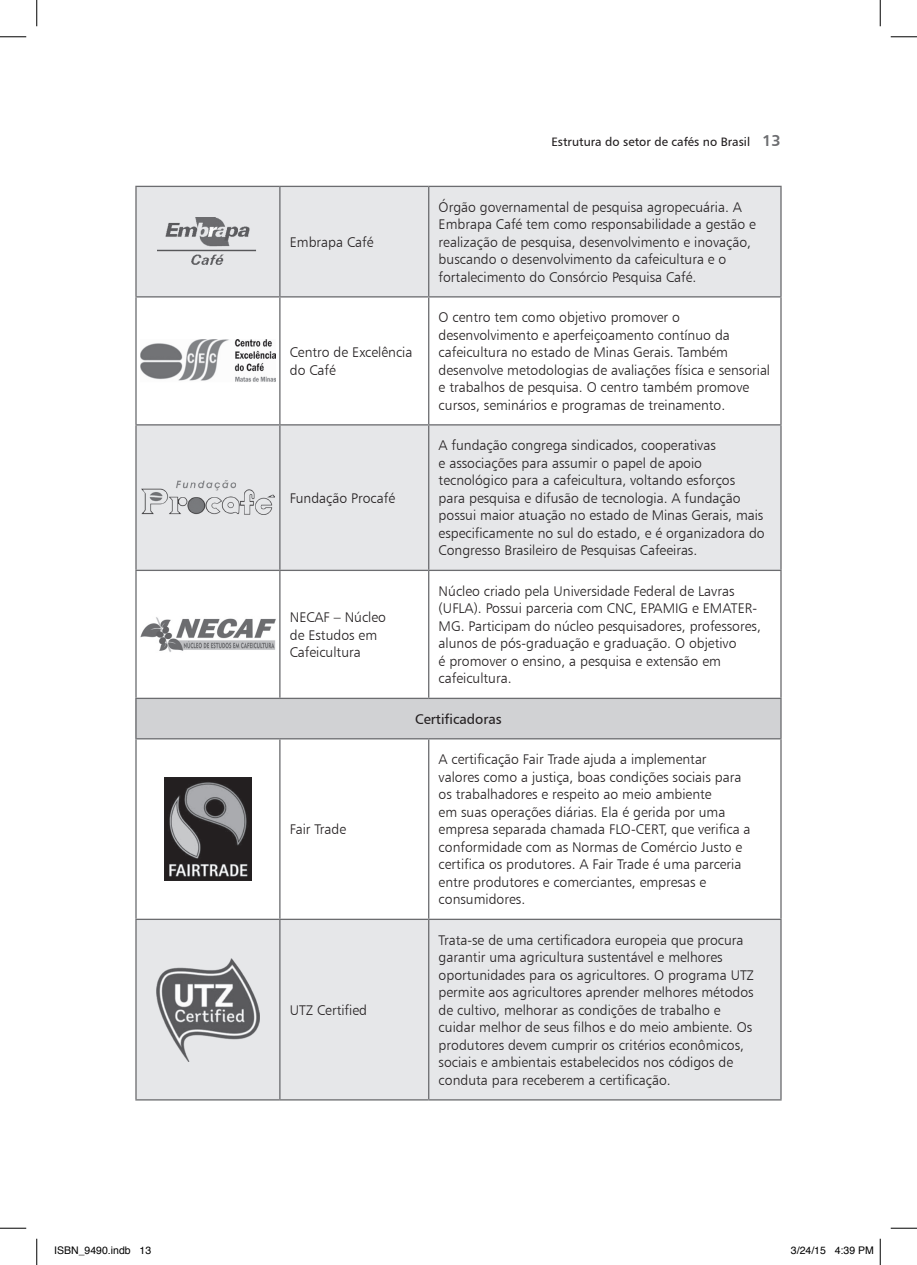
<style>
.page{position:relative;width:917px;height:1265px;background:#fff}
.page>*{position:absolute;margin:0;border:0;box-sizing:border-box;transform-origin:0 0}
.t1{font:14px/17.5px "Humanist 777 BT Light B";color:#231f20}
.t2{font:14px "Humanist 777 BT Roman B";color:#231f20}
.t3{font:12.25px "Humanist 777 BT Roman B";color:#231f20}
.t4{font:10.5px "Helvetica";color:#000}
.s1{font-family:"Humanist 777 BT Bold B";font-size:15.75px;color:#6c6d70}
</style>
<div class="page">
<div style="left:137px;top:187px;width:643px;height:911px;background:#e6e7e9"></div>
<svg style="left:137px;top:297px;width:643px;height:621px"></svg>
<div style="left:136px;top:698px;width:645px;height:40px;background:#d1d2d4"></div>
<hr style="left:135px;top:186px;width:145px;height:1px;background:#6c6d70">
<hr style="left:135px;top:187px;width:2px;height:109px;background:#6c6d70">
<hr style="left:280px;top:186px;width:149px;height:1px;background:#6c6d70">
<hr style="left:279px;top:187px;width:1px;height:109px;background:#6c6d70">
<hr style="left:429px;top:186px;width:353px;height:1px;background:#6c6d70">
<hr style="left:428px;top:187px;width:1px;height:109px;background:#6c6d70">
<hr style="left:780px;top:187px;width:2px;height:109px;background:#6c6d70">
<hr style="left:135px;top:296px;width:145px;height:1px;background:#6c6d70">
<hr style="left:135px;top:297px;width:2px;height:127px;background:#6c6d70">
<hr style="left:280px;top:296px;width:149px;height:1px;background:#6c6d70">
<hr style="left:279px;top:297px;width:1px;height:127px;background:#6c6d70">
<hr style="left:429px;top:296px;width:353px;height:1px;background:#6c6d70">
<hr style="left:428px;top:297px;width:1px;height:127px;background:#6c6d70">
<hr style="left:780px;top:297px;width:2px;height:127px;background:#6c6d70">
<hr style="left:135px;top:424px;width:145px;height:1px;background:#6c6d70">
<hr style="left:135px;top:425px;width:2px;height:144px;background:#6c6d70">
<hr style="left:280px;top:424px;width:149px;height:1px;background:#6c6d70">
<hr style="left:279px;top:425px;width:1px;height:144px;background:#6c6d70">
<hr style="left:429px;top:424px;width:353px;height:1px;background:#6c6d70">
<hr style="left:428px;top:425px;width:1px;height:144px;background:#6c6d70">
<hr style="left:780px;top:425px;width:2px;height:144px;background:#6c6d70">
<hr style="left:135px;top:569px;width:145px;height:2px;background:#6c6d70">
<hr style="left:135px;top:571px;width:2px;height:126px;background:#6c6d70">
<hr style="left:280px;top:569px;width:149px;height:2px;background:#6c6d70">
<hr style="left:279px;top:571px;width:1px;height:126px;background:#6c6d70">
<hr style="left:429px;top:569px;width:353px;height:2px;background:#6c6d70">
<hr style="left:428px;top:571px;width:1px;height:126px;background:#6c6d70">
<hr style="left:780px;top:571px;width:2px;height:126px;background:#6c6d70">
<hr style="left:135px;top:697px;width:145px;height:2px;background:#6c6d70">
<hr style="left:135px;top:699px;width:2px;height:39px;background:#6c6d70">
<hr style="left:280px;top:697px;width:149px;height:2px;background:#6c6d70">
<hr style="left:429px;top:697px;width:353px;height:2px;background:#6c6d70">
<hr style="left:780px;top:699px;width:2px;height:39px;background:#6c6d70">
<hr style="left:135px;top:738px;width:145px;height:1px;background:#6c6d70">
<hr style="left:135px;top:739px;width:2px;height:179px;background:#6c6d70">
<hr style="left:280px;top:738px;width:149px;height:1px;background:#6c6d70">
<hr style="left:279px;top:739px;width:1px;height:179px;background:#6c6d70">
<hr style="left:429px;top:738px;width:353px;height:1px;background:#6c6d70">
<hr style="left:428px;top:739px;width:1px;height:179px;background:#6c6d70">
<hr style="left:780px;top:739px;width:2px;height:179px;background:#6c6d70">
<hr style="left:135px;top:918px;width:145px;height:1px;background:#6c6d70">
<hr style="left:135px;top:919px;width:2px;height:179px;background:#6c6d70">
<hr style="left:280px;top:918px;width:149px;height:1px;background:#6c6d70">
<hr style="left:279px;top:919px;width:1px;height:179px;background:#6c6d70">
<hr style="left:429px;top:918px;width:353px;height:1px;background:#6c6d70">
<hr style="left:428px;top:919px;width:1px;height:179px;background:#6c6d70">
<hr style="left:780px;top:919px;width:2px;height:179px;background:#6c6d70">
<hr style="left:135px;top:1098px;width:145px;height:2px;background:#6c6d70">
<hr style="left:280px;top:1098px;width:149px;height:2px;background:#6c6d70">
<hr style="left:429px;top:1098px;width:353px;height:2px;background:#6c6d70">
<img style="left:158px;top:217px;width:100px;height:49px">
<img style="left:140px;top:339px;width:136px;height:43px">
<img style="left:142px;top:480px;width:132px;height:34px">
<img style="left:140px;top:616px;width:136px;height:36px">
<img style="left:164px;top:777px;width:88px;height:103px">
<img style="left:157px;top:957px;width:102px;height:103px">
<svg style="left:0;top:36px;width:26px;height:1px"></svg>
<svg style="left:891px;top:36px;width:26px;height:1px"></svg>
<svg style="left:0;top:1227px;width:26px;height:1px"></svg>
<svg style="left:891px;top:1227px;width:26px;height:1px"></svg>
<svg style="left:36px;top:0;width:1px;height:26px"></svg>
<svg style="left:36px;top:1238px;width:1px;height:26px"></svg>
<svg style="left:880px;top:0;width:1px;height:26px"></svg>
<svg style="left:880px;top:1238px;width:1px;height:26px"></svg>
<p class="t1" style="left:290px;top:233px;width:85px">Embrapa Café</p>
<p class="t1" style="left:290px;top:343px;width:124px">Centro de Excelência do Café</p>
<p class="t1" style="left:290px;top:489px;width:107px">Fundação Procafé</p>
<p class="t3" style="left:551px;top:134px;width:231px">Estrutura do setor de cafés no Brasil <span class="s1">13</span></p>
<p class="t1" style="left:439px;top:198px;width:319px">Órgão governamental de pesquisa agropecuária. A Embrapa Café tem como responsabilidade a gestão e realização de pesquisa, desenvolvimento e inovação, buscando o desenvolvimento da cafeicultura e o fortalecimento do Consórcio Pesquisa Café.</p>
<p class="t1" style="left:439px;top:308px;width:333px">O centro tem como objetivo promover o desenvolvimento e aperfeiçoamento contínuo da cafeicultura no estado de Minas Gerais. Também desenvolve metodologias de avaliações física e sensorial e trabalhos de pesquisa. O centro também promove cursos, seminários e programas de treinamento.</p>
<p class="t1" style="left:439px;top:436px;width:328px">A fundação congrega sindicados, cooperativas<br>e associações para assumir o papel de apoio tecnológico para a cafeicultura, voltando esforços para pesquisa e difusão de tecnologia. A fundação possui maior atuação no estado de Minas Gerais, mais especificamente no sul do estado, e é organizadora do Congresso Brasileiro de Pesquisas Cafeeiras.</p>
<p class="t1" style="left:290px;top:608px;width:98px">NECAF – Núcleo de Estudos em<br>Cafeicultura</p>
<p class="t1" style="left:290px;top:820px;width:58px">Fair Trade</p>
<p class="t1" style="left:290px;top:1000px;width:79px">UTZ Certified</p>
<p class="t1" style="left:439px;top:582px;width:324px">Núcleo criado pela Universidade Federal de Lavras (UFLA). Possui parceria com CNC, EPAMIG e EMATER-MG. Participam do núcleo pesquisadores, professores, alunos de pós-graduação e graduação. O objetivo<br>é promover o ensino, a pesquisa e extensão em cafeicultura.</p>
<p class="t2" style="left:415px;top:710px;width:88px">Certificadoras</p>
<p class="t1" style="left:439px;top:750px;width:313px">A certificação Fair Trade ajuda a implementar valores como a justiça, boas condições sociais para os trabalhadores e respeito ao meio ambiente<br>em suas operações diárias. Ela é gerida por uma empresa separada chamada FLO-CERT, que verifica a conformidade com as Normas de Comércio Justo e certifica os produtores. A Fair Trade é uma parceria entre produtores e comerciantes, empresas e consumidores.</p>
<p class="t1" style="left:439px;top:930px;width:317px">Trata-se de uma certificadora europeia que procura garantir uma agricultura sustentável e melhores oportunidades para os agricultores. O programa UTZ permite aos agricultores aprender melhores métodos de cultivo, melhorar as condições de trabalho e cuidar melhor de seus filhos e do meio ambiente. Os produtores devem cumprir os critérios econômicos, sociais e ambientais estabelecidos nos códigos de conduta para receberem a certificação.</p>
<p class="t4" style="left:54px;top:1242px;width:98px">ISBN_9490.indb 13</p>
<p class="t4" style="left:791px;top:1242px;width:84px">3/24/15 4:39 PM</p>
</div>
